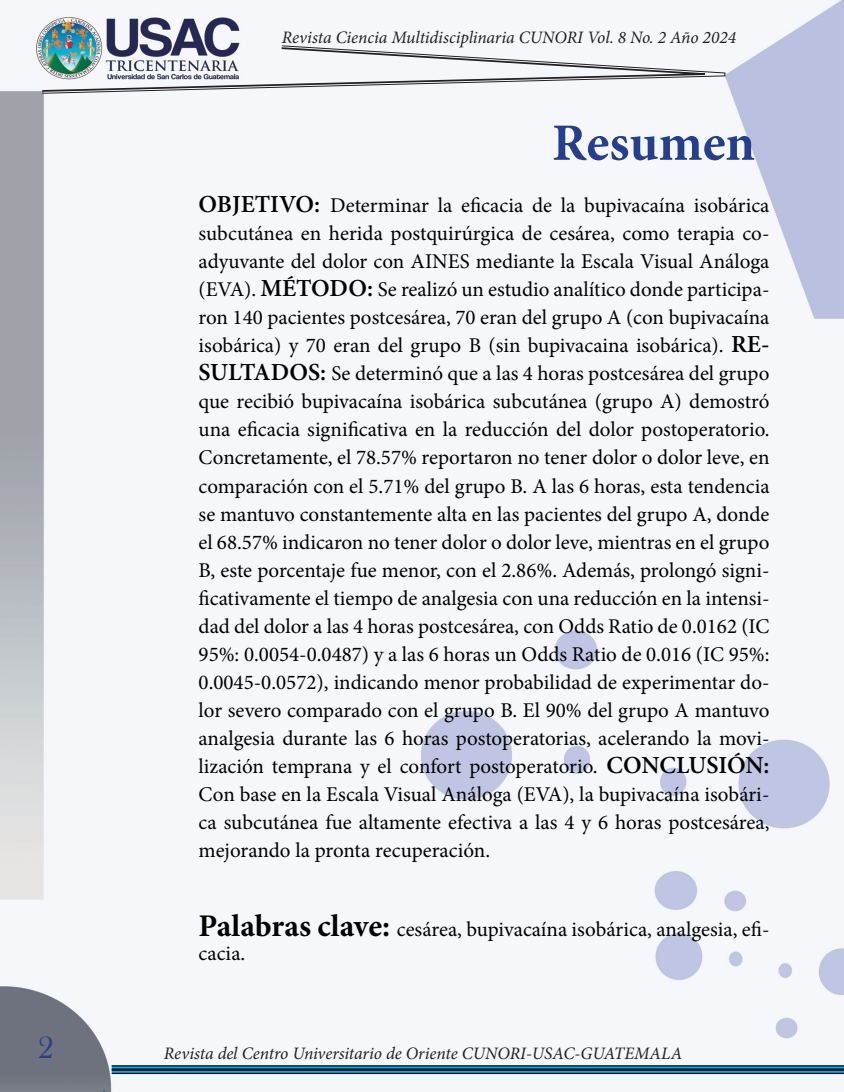
<style>
.page{position:relative;width:844px;height:1092px;background:#fff}
.page>*{position:absolute;margin:0;border:0;box-sizing:border-box;transform-origin:0 0}
.t1{font:700 52.5px "Minion Pro";color:#253f8e}
.t2{font:31.5px "Bask Old Face";color:#253f8e}
.t3{font:21px/28px "Minion Pro";color:#000;text-align:justify}
.t4{font:italic 17.5px "Minion Pro";letter-spacing:-.005em;color:#231f20}
.s1{font-weight:600;font-size:24.5px}
.s2{font-weight:700;font-size:31.5px}
</style>
<div class="page">
<img style="left:0;top:0;width:843px;height:1091px">
<svg style="left:40px;top:45px;width:704px;height:49px"></svg>
<svg style="left:112px;top:1066px;width:731px;height:6px;background:#0572a0"></svg>
<hr style="left:112px;top:1065px;width:731px;height:1px;background:#100c18">
<hr style="left:112px;top:1068px;width:731px;height:2px;background:#100c18">
<hr style="left:112px;top:1072px;width:731px;height:1px;background:#100c18">
<h2 class="t2" style="left:38px;top:1030px;width:17px">2</h2>
<p class="t4" style="left:282px;top:25px;width:455px">Revista Ciencia Multidisciplinaria CUNORI Vol. 8 No. 2 Año 2024</p>
<p class="t1" style="left:552px;top:106px;width:204px">Resumen</p>
<p class="t3" style="left:198px;top:192px;width:572px"><span class="s1">OBJETIVO:</span> Determinar la eficacia de la bupivacaína isobárica subcutánea en herida postquirúrgica de cesárea, como terapia co&shy;adyuvante del dolor con AINES mediante la Escala Visual Análoga (EVA). <span class="s1">MÉTODO:</span> Se realizó un estudio analítico donde participa&shy;ron 140 pacientes postcesárea, 70 eran del grupo A (con bupivacaína isobárica) y 70 eran del grupo B (sin bupivacaina isobárica). <span class="s1">RE-SULTADOS:</span> Se determinó que a las 4 horas postcesárea del grupo que recibió bupivacaína isobárica subcutánea (grupo A) demostró una eficacia significativa en la reducción del dolor postoperatorio.<br>Concretamente, el 78.57% reportaron no tener dolor o dolor leve, en comparación con el 5.71% del grupo B. A las 6 horas, esta tendencia se mantuvo constantemente alta en las pacientes del grupo A, donde el 68.57% indicaron no tener dolor o dolor leve, mientras en el grupo B, este porcentaje fue menor, con el 2.86%. Además, prolongó signi&shy;ficativamente el tiempo de analgesia con una reducción en la intensi&shy;dad del dolor a las 4 horas postcesárea, con Odds Ratio de 0.0162 (IC 95%: 0.0054-0.0487) y a las 6 horas un Odds Ratio de 0.016 (IC 95%:<br>0.0045-0.0572), indicando menor probabilidad de experimentar do&shy;lor severo comparado con el grupo B. El 90% del grupo A mantuvo analgesia durante las 6 horas postoperatorias, acelerando la movi&shy;lización temprana y el confort postoperatorio. <span class="s1">CONCLUSIÓN:<br></span>Con base en la Escala Visual Análoga (EVA), la bupivacaína isobári&shy;ca subcutánea fue altamente efectiva a las 4 y 6 horas postcesárea, mejorando la pronta recuperación.</p>
<p class="t3" style="left:198px;top:916px;width:572px;line-height:24.5px"><span class="s2">Palabras clave:</span> cesárea, bupivacaína isobárica, analgesia, efi&shy;cacia.</p>
<p class="t4" style="left:164px;top:1040px;width:520px">Revista del Centro Universitario de Oriente CUNORI-USAC-GUATEMALA</p>
</div>
